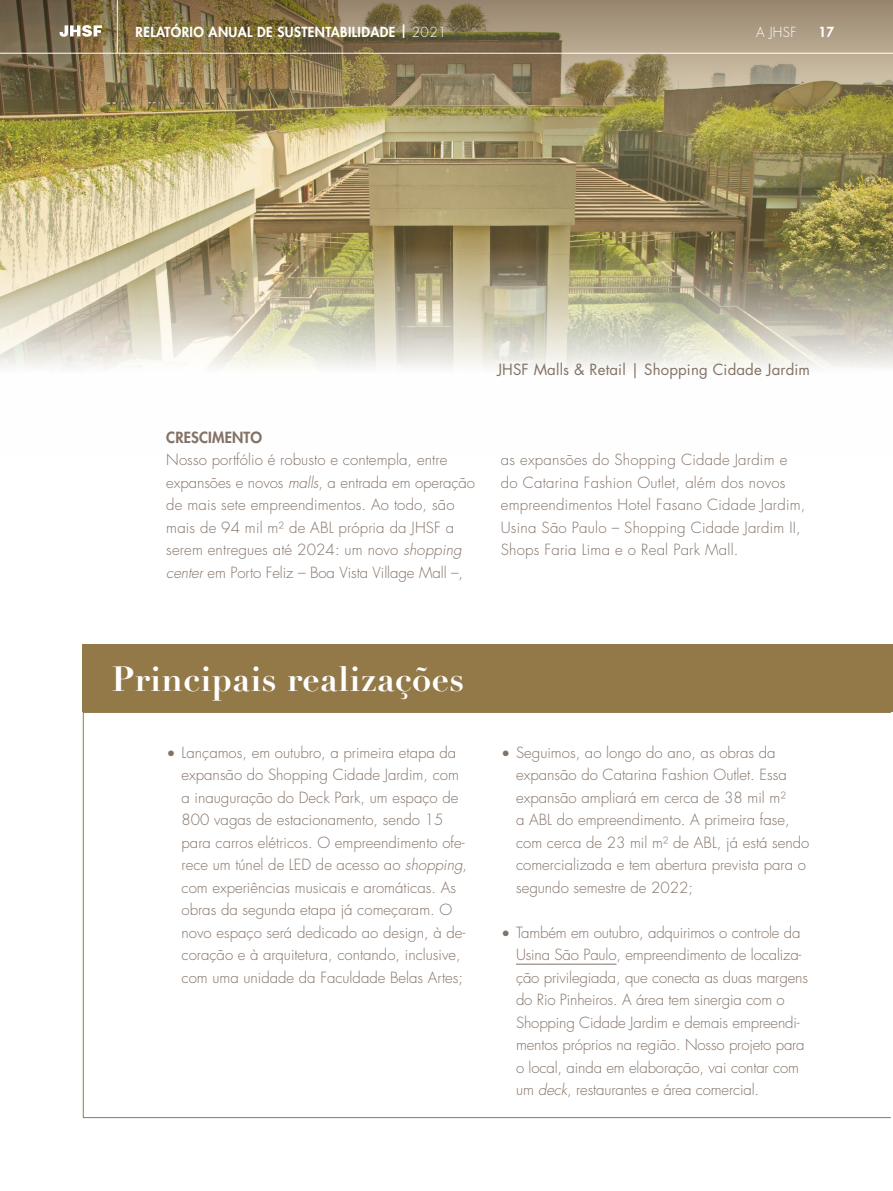
<style>
.page{position:relative;width:893px;height:1191px;background:#fff}
.page>*{position:absolute;margin:0;border:0;box-sizing:border-box;transform-origin:0 0}
.t1{font:700 34.5px "Didot LT Std";letter-spacing:.01em;color:#fff}
.t2{font:300 15px/22.5px "Futura Std";color:#837266}
.t3{font:15px "Futura Std";letter-spacing:.01em;color:#837266}
.t4{font:800 15px "Futura Std";letter-spacing:.01em;color:#837266}
.t5{font:800 13.5px "Futura Std";letter-spacing:.03em;color:#fff}
.t6{font:300 13.5px "Futura Std";color:#fff}
.s1{font-weight:300}
.s2{font-style:italic}
</style>
<div class="page">
<img style="left:0;top:140px;width:893px;height:228px">
<hr style="left:83px;top:712px;width:808px;height:1px;background:#937947">
<hr style="left:516px;top:964px;width:100px;height:1px;background:#837266">
<div style="left:83px;top:645px;width:810px;height:67px;background:#937947"></div>
<img style="left:0;top:0;width:893px;height:140px">
<svg style="left:59px;top:25px;width:43px;height:12px"></svg>
<hr style="left:117px;top:0;width:1px;height:53px;background:#fff">
<hr style="left:0;top:53px;width:893px;height:1px;background:#fff">
<p class="t5" style="left:136px;top:23px;width:312px">RELATÓRIO ANUAL DE SUSTENTABILIDADE | <span class="s1">2021</span></p>
<p class="t6" style="left:756px;top:24px;width:42px">A JHSF</p>
<p class="t5" style="left:818px;top:23px;width:17px">17</p>
<p class="t4" style="left:166px;top:428px;width:97px">CRESCIMENTO</p>
<p class="t2" style="left:166px;top:449px;width:310px">Nosso portfólio é robusto e contempla, entre expansões e novos <span class="s2">malls</span>, a entrada em operação de mais sete empreendimentos. Ao todo, são mais de 94 mil m² de ABL própria da JHSF a serem entregues até 2024: um novo <span class="s2">shopping center</span> em Porto Feliz – Boa Vista Village Mall –,</p>
<p class="t3" style="left:497px;top:360px;width:314px">JHSF Malls &amp; Retail | Shopping Cidade Jardim</p>
<p class="t2" style="left:501px;top:449px;width:306px">as expansões do Shopping Cidade Jardim e do Catarina Fashion Outlet, além dos novos empreendimentos Hotel Fasano Cidade Jardim, Usina São Paulo – Shopping Cidade Jardim II, Shops Faria Lima e o Real Park Mall.</p>
<h1 class="t1" style="left:112px;top:657px;width:354px">Principais realizações</h1>
<p class="t2" style="left:182px;top:741px;width:287px;text-indent:-15px">• Lançamos, em outubro, a primeira etapa da expansão do Shopping Cidade Jardim, com a inauguração do Deck Park, um espaço de 800 vagas de estacionamento, sendo 15 para carros elétricos. O empreendimento ofe&shy;rece um túnel de LED de acesso ao <span class="s2">shopping</span>, com experiências musicais e aromáticas. As obras da segunda etapa já começaram. O novo espaço será dedicado ao design, à de&shy;coração e à arquitetura, contando, inclusive, com uma unidade da Faculdade Belas Artes;</p>
<p class="t2" style="left:516px;top:741px;width:295px;text-indent:-15px">• Seguimos, ao longo do ano, as obras da expansão do Catarina Fashion Outlet. Essa expansão ampliará em cerca de 38 mil m²<br>a ABL do empreendimento. A primeira fase, com cerca de 23 mil m² de ABL, já está sendo comercializada e tem abertura prevista para o segundo semestre de 2022;</p>
<p class="t2" style="left:516px;top:921px;width:293px;text-indent:-15px">• Também em outubro, adquirimos o controle da Usina São Paulo, empreendimento de localiza&shy;ção privilegiada, que conecta as duas margens do Rio Pinheiros. A área tem sinergia com o Shopping Cidade Jardim e demais empreendi&shy;mentos próprios na região. Nosso projeto para o local, ainda em elaboração, vai contar com um <span class="s2">deck</span>, restaurantes e área comercial.</p>
</div>
